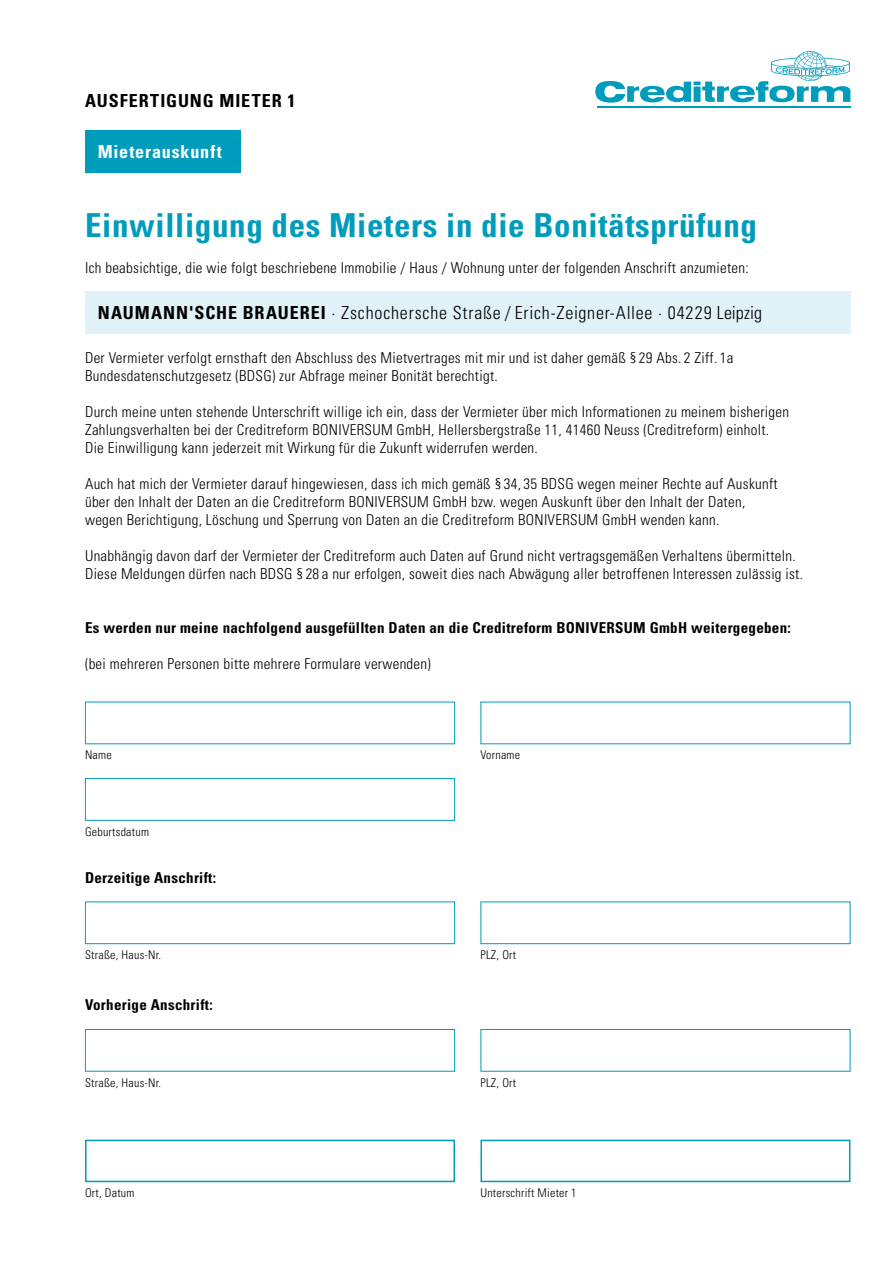
<style>
.page{position:relative;width:893px;height:1263px;background:#fff}
.page>*{position:absolute;margin:0;border:0;box-sizing:border-box;transform-origin:0 0}
.t1{font:700 condensed 33px "Univers LT Std";letter-spacing:.02em;color:#009cbc}
.t2{font:300 condensed 18px "Univers LT Std";letter-spacing:.045em;color:#000}
.t3{font:700 condensed 18px "Univers LT Std";letter-spacing:.055em;color:#000}
.t4{font:700 condensed 18px "Univers LT Std";letter-spacing:.05em;color:#fff}
.t5{font:300 condensed 15px/18px "Univers LT Std";letter-spacing:.02em;color:#000}
.t6{font:700 condensed 15px "Univers LT Std";letter-spacing:.02em;color:#000}
.t7{font:300 condensed 12px "Univers LT Std";letter-spacing:.02em;color:#000}
.s1{font-weight:700}
</style>
<div class="page">
<div style="left:85px;top:291px;width:765px;height:43px;background:#e0f1f7"></div>
<div style="left:85px;top:130px;width:155px;height:43px;background:#009cbc"></div>
<hr style="left:597px;top:106px;width:253px;height:2px;background:#009cbc">
<svg style="left:595px;top:51px;width:255px;height:52px"></svg>
<div style="left:85px;top:1140px;width:370px;height:42px;border:2px solid #009cbc"></div>
<div style="left:85px;top:778px;width:370px;height:43px;border:1px solid #009cbc"></div>
<div style="left:480px;top:1140px;width:370px;height:42px;border:2px solid #009cbc"></div>
<div style="left:85px;top:901px;width:370px;height:43px;border:1px solid #009cbc"></div>
<div style="left:480px;top:901px;width:370px;height:43px;border:1px solid #009cbc"></div>
<div style="left:85px;top:1029px;width:370px;height:42px;border:1px solid #009cbc"></div>
<div style="left:480px;top:1029px;width:370px;height:42px;border:1px solid #009cbc"></div>
<p class="t3" style="left:85px;top:89px;width:212px">AUSFERTIGUNG MIETER 1</p>
<p class="t4" style="left:98px;top:140px;width:126px">Mieterauskunft</p>
<h1 class="t1" style="left:85px;top:205px;width:674px">Einwilligung des Mieters in die Bonitätsprüfung</h1>
<p class="t5" style="left:85px;top:258px;width:665px">Ich beabsichtige, die wie folgt beschriebene Immobilie / Haus / Wohnung unter der folgenden Anschrift anzumieten:</p>
<p class="t2" style="left:98px;top:302px;width:666px"><span class="s1">NAUMANN'SCHE BRAUEREI</span> ∙ Zschochersche Straße / Erich-Zeigner-Allee ∙ 04229 Leipzig</p>
<p class="t5" style="left:85px;top:348px;width:650px">Der Vermieter verfolgt ernsthaft den Abschluss des Mietvertrages mit mir und ist daher gemäß § 29 Abs. 2 Ziff. 1a<br>Bundesdatenschutzgesetz (BDSG) zur Abfrage meiner Bonität berechtigt.</p>
<p class="t5" style="left:85px;top:402px;width:705px">Durch meine unten stehende Unterschrift willige ich ein, dass der Vermieter über mich Informationen zu meinem bisherigen<br>Zahlungsverhalten bei der Creditreform BONIVERSUM GmbH, Hellersbergstraße 11, 41460 Neuss (Creditreform) einholt.<br>Die Einwilligung kann jederzeit mit Wirkung für die Zukunft widerrufen werden.</p>
<p class="t5" style="left:85px;top:474px;width:694px">Auch hat mich der Vermieter darauf hingewiesen, dass ich mich gemäß § 34, 35 BDSG wegen meiner Rechte auf Auskunft über den Inhalt der Daten an die Creditreform BONIVERSUM GmbH bzw. wegen Auskunft über den Inhalt der Daten, wegen Berichtigung, Löschung und Sperrung von Daten an die Creditreform BONIVERSUM GmbH wenden kann.</p>
<p class="t5" style="left:85px;top:546px;width:720px">Unabhängig davon darf der Vermieter der Creditreform auch Daten auf Grund nicht vertragsgemäßen Verhaltens übermitteln.<br>Diese Meldungen dürfen nach BDSG § 28 a nur erfolgen, soweit dies nach Abwägung aller betroffenen Interessen zulässig ist.</p>
<p class="t6" style="left:85px;top:618px;width:707px">Es werden nur meine nachfolgend ausgefüllten Daten an die Creditreform BONIVERSUM GmbH weitergegeben:</p>
<p class="t5" style="left:85px;top:654px;width:347px">(bei mehreren Personen bitte mehrere Formulare verwenden)</p>
<p class="t7" style="left:85px;top:748px;width:28px">Name</p>
<p class="t7" style="left:85px;top:824px;width:65px">Geburtsdatum</p>
<p class="t6" style="left:85px;top:868px;width:132px">Derzeitige Anschrift:</p>
<p class="t7" style="left:480px;top:748px;width:41px">Vorname</p>
<p class="t7" style="left:85px;top:947px;width:78px">Straße, Haus-Nr.</p>
<p class="t7" style="left:480px;top:947px;width:37px">PLZ, Ort</p>
<p class="t6" style="left:85px;top:996px;width:129px">Vorherige Anschrift:</p>
<p class="t7" style="left:85px;top:1075px;width:78px">Straße, Haus-Nr.</p>
<p class="t7" style="left:480px;top:1075px;width:37px">PLZ, Ort</p>
<p class="t7" style="left:85px;top:1185px;width:51px">Ort, Datum</p>
<p class="t7" style="left:480px;top:1185px;width:98px">Unterschrift Mieter 1</p>
</div>
